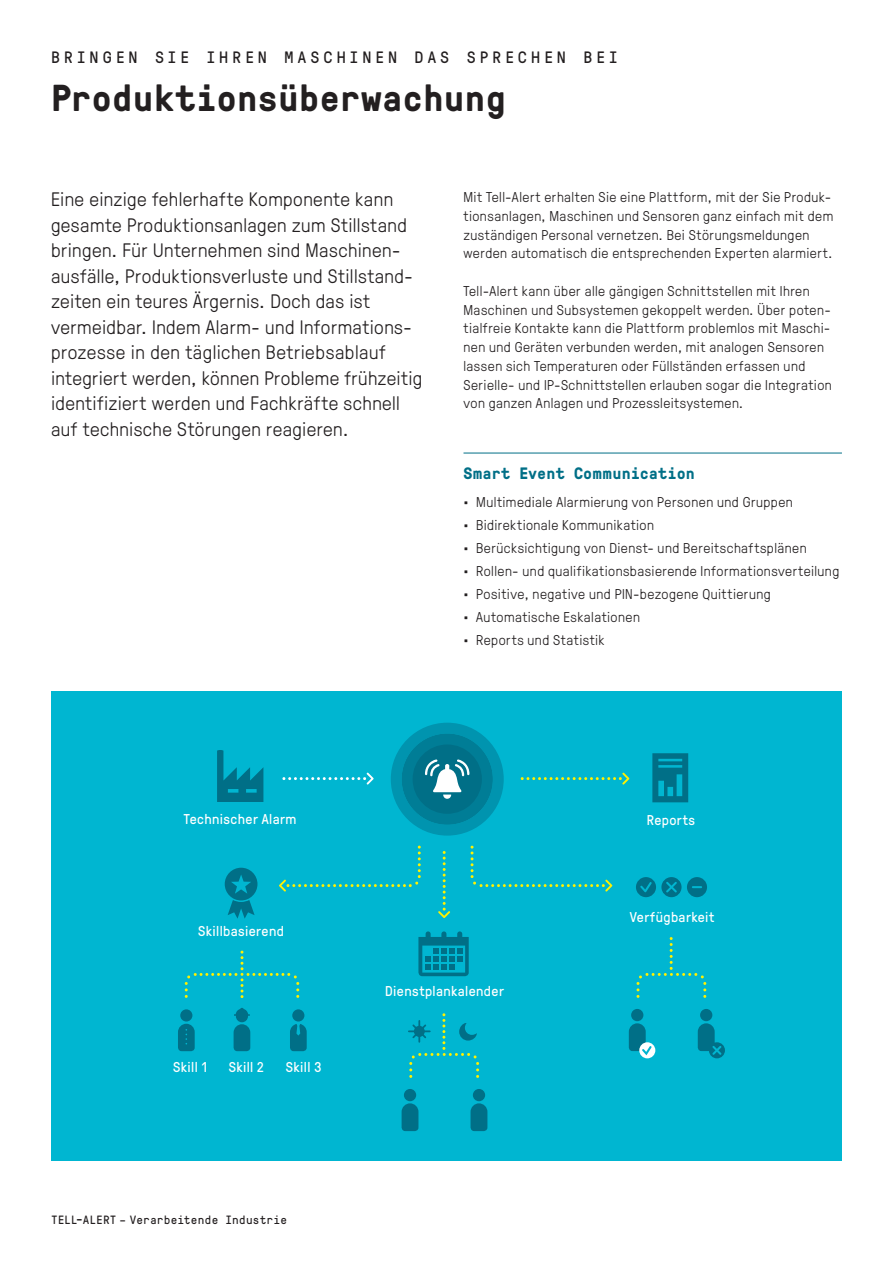
<style>
.page{position:relative;width:893px;height:1263px;background:#fff}
.page>*{position:absolute;margin:0;border:0;box-sizing:border-box;transform-origin:0 0}
.t1{font:700 37.5px "GT Pressura Mono";color:#231f20}
.t2{font:300 19.5px/25.5px "GT Pressura";letter-spacing:.02em;color:#231f20}
.t3{font:16.5px "GT Pressura Mono";letter-spacing:.23em;color:#231f20}
.t4{font:700 16.5px "GT Pressura Mono";letter-spacing:.01em;color:#006f87}
.t5{font:300 14.25px/18.8px "GT Pressura";letter-spacing:.03em;color:#231f20}
.t6{font:14.25px "GT Pressura";letter-spacing:.03em;color:#fff}
.t7{font:12px "GT Pressura Mono";letter-spacing:.02em;color:#231f20}
</style>
<div class="page">
<hr style="left:463px;top:453px;width:379px;height:1px;background:#006f87">
<div style="left:51px;top:691px;width:791px;height:470px;background:#00b6d1"></div>
<svg style="left:418px;top:931px;width:51px;height:45px"></svg>
<svg style="left:225px;top:868px;width:32px;height:51px"></svg>
<svg style="left:652px;top:753px;width:36px;height:49px"></svg>
<div style="left:631px;top:1009px;width:12px;height:12px;background:#006f87;border-radius:50%"></div>
<div style="left:639px;top:1042px;width:16px;height:16px;background:#fff;border-radius:50%"></div>
<div style="left:700px;top:1009px;width:12px;height:12px;background:#006f87;border-radius:50%"></div>
<svg style="left:629px;top:1023px;width:24px;height:34px"></svg>
<div style="left:292px;top:1009px;width:12px;height:12px;background:#006f87;border-radius:50%"></div>
<svg style="left:290px;top:1024px;width:17px;height:27px"></svg>
<div style="left:180px;top:1009px;width:12px;height:12px;background:#006f87;border-radius:50%"></div>
<svg style="left:178px;top:1024px;width:17px;height:27px"></svg>
<svg style="left:234px;top:1008px;width:16px;height:43px"></svg>
<div style="left:404px;top:1089px;width:12px;height:12px;background:#006f87;border-radius:50%"></div>
<svg style="left:402px;top:1103px;width:16px;height:28px"></svg>
<div style="left:473px;top:1089px;width:12px;height:12px;background:#006f87;border-radius:50%"></div>
<svg style="left:471px;top:1103px;width:16px;height:28px"></svg>
<svg style="left:636px;top:877px;width:45px;height:20px"></svg>
<svg style="left:687px;top:877px;width:20px;height:20px"></svg>
<svg style="left:698px;top:1023px;width:27px;height:35px"></svg>
<svg style="left:279px;top:846px;width:142px;height:45px"></svg>
<svg style="left:471px;top:845px;width:141px;height:46px"></svg>
<svg style="left:185px;top:950px;width:114px;height:48px"></svg>
<svg style="left:636px;top:937px;width:70px;height:61px"></svg>
<svg style="left:409px;top:1013px;width:70px;height:65px"></svg>
<svg style="left:282px;top:772px;width:92px;height:12px"></svg>
<svg style="left:521px;top:772px;width:108px;height:12px"></svg>
<svg style="left:438px;top:851px;width:12px;height:67px"></svg>
<svg style="left:217px;top:750px;width:46px;height:52px"></svg>
<svg style="left:391px;top:723px;width:113px;height:113px"></svg>
<p class="t3" style="left:51px;top:46px;width:568px">BRINGEN SIE IHREN MASCHINEN DAS SPRECHEN BEI</p>
<h1 class="t1" style="left:51px;top:71px;width:456px">Produktionsüberwachung</h1>
<p class="t2" style="left:51px;top:185px;width:373px">Eine einzige fehlerhafte Komponente kann gesamte Produktionsanlagen zum Stillstand bringen. Für Unternehmen sind Maschinen&shy;ausfälle, Produktionsverluste und Stillstand&shy;zeiten ein teures Ärgernis. Doch das ist vermeidbar. Indem Alarm- und Informations&shy;prozesse in den täglichen Betriebsablauf integriert werden, können Probleme frühzeitig identifiziert werden und Fachkräfte schnell auf technische Störungen reagieren.</p>
<p class="t5" style="left:463px;top:187px;width:371px">Mit Tell-Alert erhalten Sie eine Plattform, mit der Sie Produk&shy;tionsanlagen, Maschinen und Sensoren ganz einfach mit dem zuständigen Personal vernetzen. Bei Störungsmeldungen werden automatisch die entsprechenden Experten alarmiert.</p>
<p class="t5" style="left:463px;top:281px;width:370px">Tell-Alert kann über alle gängigen Schnittstellen mit Ihren Maschinen und Subsystemen gekoppelt werden. Über poten&shy;tialfreie Kontakte kann die Plattform problemlos mit Maschi&shy;nen und Geräten verbunden werden, mit analogen Sensoren lassen sich Temperaturen oder Füllständen erfassen und Serielle- und IP-Schnittstellen erlauben sogar die Integration von ganzen Anlagen und Prozessleitsystemen.</p>
<p class="t4" style="left:463px;top:461px;width:233px">Smart Event Communication</p>
<p class="t5" style="left:463px;top:491px;width:331px">• Multimediale Alarmierung von Personen und Gruppen</p>
<p class="t5" style="left:463px;top:514px;width:192px">• Bidirektionale Kommunikation</p>
<p class="t5" style="left:463px;top:537px;width:345px">• Berücksichtigung von Dienst- und Bereitschaftsplänen</p>
<p class="t5" style="left:463px;top:560px;width:377px">• Rollen- und qualifikationsbasierende Informationsverteilung</p>
<p class="t5" style="left:463px;top:583px;width:309px">• Positive, negative und PIN-bezogene Quittierung</p>
<p class="t5" style="left:463px;top:606px;width:178px">• Automatische Eskalationen</p>
<p class="t5" style="left:463px;top:629px;width:143px">• Reports und Statistik</p>
<p class="t6" style="left:184px;top:809px;width:114px">Technischer Alarm</p>
<p class="t6" style="left:198px;top:921px;width:87px">Skillbasierend</p>
<p class="t6" style="left:647px;top:809px;width:50px">Reports</p>
<p class="t6" style="left:630px;top:907px;width:86px">Verfügbarkeit</p>
<p class="t6" style="left:173px;top:1057px;width:35px">Skill 1</p>
<p class="t6" style="left:229px;top:1057px;width:37px">Skill 2</p>
<p class="t6" style="left:286px;top:1057px;width:37px">Skill 3</p>
<p class="t7" style="left:51px;top:1211px;width:237px">TELL-ALERT – Verarbeitende Industrie</p>
<p class="t6" style="left:385px;top:980px;width:120px">Dienstplankalender</p>
</div>
